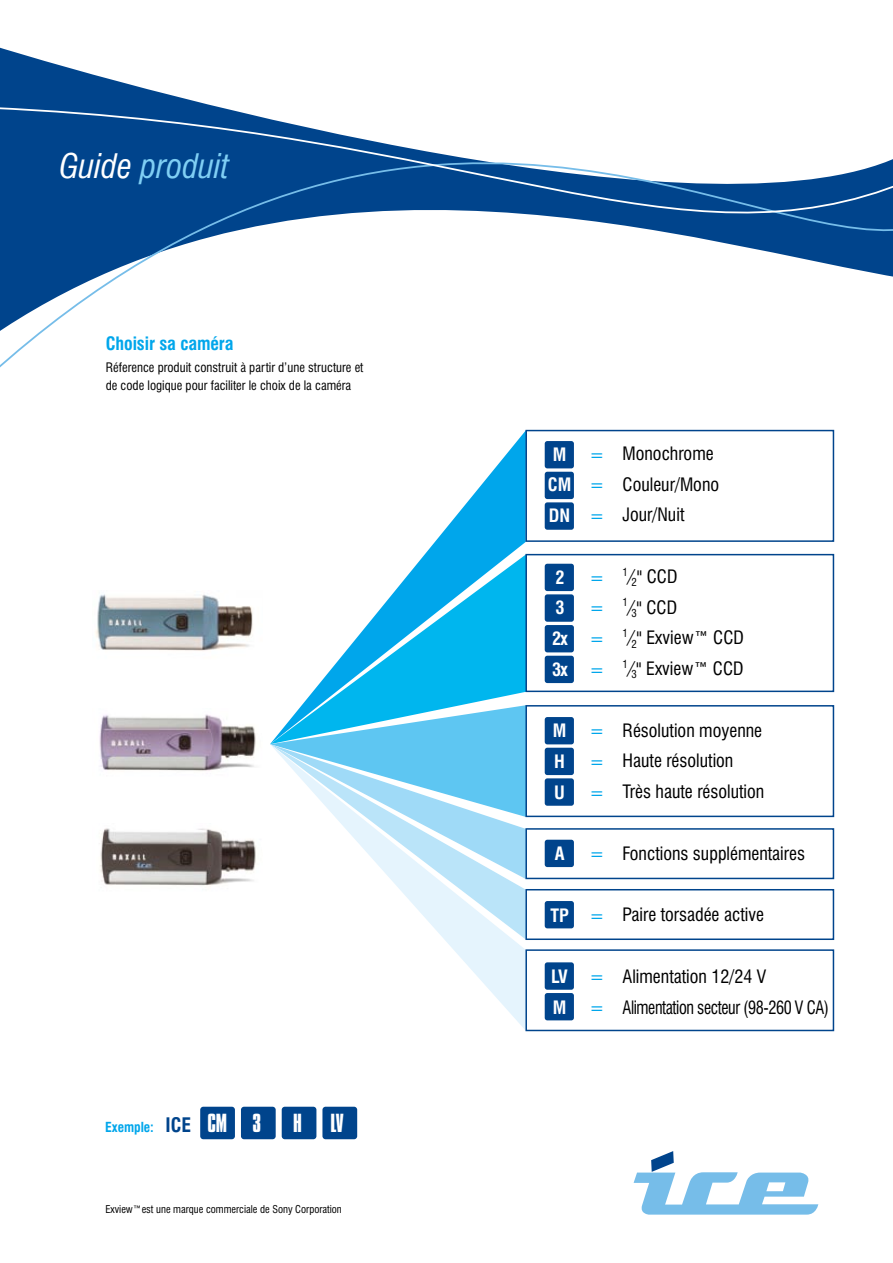
<style>
.page{position:relative;width:893px;height:1263px;background:#fff}
.page>*{position:absolute;margin:0;border:0;box-sizing:border-box;transform-origin:0 0}
.t1{font:italic condensed 33px "Swiss 721 BT";color:#80cff4}
.t2{font:22.5px "Compacta BT";color:#fff}
.t3{font:700 condensed 19.5px "Swiss 721 BT";color:#00448c}
.t4{font:condensed 18px/30.8px "Swiss 721 BT";color:#000}
.t5{font:condensed 18px/30.8px "Swiss 721 BT";letter-spacing:-.025em;color:#000}
.t6{font:700 condensed 18px/30.8px "Swiss 721 BT";letter-spacing:-.025em;color:#fff;text-align:justify}
.t7{font:700 condensed 18px "Swiss 721 BT";letter-spacing:-.005em;color:#00a6eb}
.t8{font:condensed 18px "Swiss 721 BT";color:#00a6eb}
.t9{font:700 condensed 13.5px "Swiss 721 BT";letter-spacing:-.005em;color:#00a6eb}
.t10{font:condensed 12.75px/18px "Swiss 721 BT";color:#000}
.t11{font:condensed 10.5px "Swiss 721 BT";color:#000}
.s1{color:#fff}
.s2{font-family:"Compacta BT";font-weight:400;font-stretch:normal;font-size:22.5px;color:#fff}
.s3{font-weight:400;color:#00a6eb}
.s4{font-style:italic}
</style>
<div class="page">
<svg style="left:0;top:47px;width:893px;height:321px"></svg>
<svg style="left:0;top:106px;width:893px;height:170px"></svg>
<div style="left:200px;top:1107px;width:35px;height:32px;background:#00448c;border-radius:3px"></div>
<div style="left:241px;top:1107px;width:35px;height:32px;background:#00448c;border-radius:3px"></div>
<div style="left:282px;top:1107px;width:34px;height:32px;background:#00448c;border-radius:3px"></div>
<div style="left:322px;top:1107px;width:35px;height:32px;background:#00448c;border-radius:3px"></div>
<svg style="left:425px;top:431px;width:101px;height:123px"></svg>
<svg style="left:302px;top:554px;width:224px;height:151px"></svg>
<svg style="left:270px;top:705px;width:255px;height:39px"></svg>
<svg style="left:270px;top:744px;width:256px;height:285px"></svg>
<div style="left:525px;top:430px;width:309px;height:112px;border:2px solid #00448c"></div>
<div style="left:525px;top:554px;width:309px;height:138px;border:2px solid #00448c"></div>
<div style="left:525px;top:705px;width:309px;height:112px;border:2px solid #00448c"></div>
<div style="left:525px;top:828px;width:309px;height:51px;border:2px solid #00448c"></div>
<div style="left:525px;top:889px;width:309px;height:51px;border:2px solid #00448c"></div>
<div style="left:525px;top:949px;width:309px;height:82px;border:2px solid #00448c"></div>
<img style="left:99px;top:714px;width:157px;height:57px">
<img style="left:95px;top:594px;width:158px;height:57px">
<img style="left:100px;top:828px;width:156px;height:58px">
<svg style="left:634px;top:1151px;width:184px;height:63px"></svg>
<div style="left:545px;top:441px;width:29px;height:27px;background:#00448c;border-radius:3px"></div>
<div style="left:545px;top:472px;width:29px;height:27px;background:#00448c;border-radius:3px"></div>
<div style="left:545px;top:502px;width:29px;height:28px;background:#00448c;border-radius:3px"></div>
<div style="left:545px;top:564px;width:29px;height:27px;background:#00448c;border-radius:3px"></div>
<div style="left:545px;top:594px;width:29px;height:28px;background:#00448c;border-radius:3px"></div>
<div style="left:545px;top:625px;width:29px;height:27px;background:#00448c;border-radius:3px"></div>
<div style="left:545px;top:656px;width:29px;height:27px;background:#00448c;border-radius:3px"></div>
<div style="left:545px;top:717px;width:29px;height:27px;background:#00448c;border-radius:3px"></div>
<div style="left:545px;top:748px;width:29px;height:27px;background:#00448c;border-radius:3px"></div>
<div style="left:545px;top:778px;width:29px;height:28px;background:#00448c;border-radius:3px"></div>
<div style="left:545px;top:840px;width:29px;height:27px;background:#00448c;border-radius:3px"></div>
<div style="left:545px;top:901px;width:29px;height:27px;background:#00448c;border-radius:3px"></div>
<div style="left:545px;top:962px;width:29px;height:28px;background:#00448c;border-radius:3px"></div>
<div style="left:545px;top:993px;width:29px;height:27px;background:#00448c;border-radius:3px"></div>
<h1 class="t1" style="left:60px;top:146px;width:171px"><span class="s1">Guide</span> produit</h1>
<p class="t7" style="left:106px;top:332px;width:129px">Choisir sa caméra</p>
<p class="t10" style="left:106px;top:358px;width:259px">Réference produit construit à partir d’une structure et de code logique pour faciliter le choix de la caméra</p>
<p class="t9" style="left:105px;top:1119px;width:50px">Exemple:</p>
<p class="t3" style="left:165px;top:1113px;width:97px">ICE <span class="s2">CM 3</span></p>
<p class="t2" style="left:293px;top:1110px;width:10px">H</p>
<p class="t2" style="left:330px;top:1110px;width:15px">LV</p>
<p class="t11" style="left:105px;top:1203px;width:238px">Exview™est une marque commerciale de Sony Corporation</p>
<p class="t6" style="left:553px;top:439px;width:15px">M</p>
<p class="t6" style="left:548px;top:439px;width:58px;text-indent:42px"><span class="s3">= </span>CM <span class="s3">= </span>DN <span class="s3">=</span></p>
<p class="t6" style="left:556px;top:562px;width:10px">2</p>
<p class="t8" style="left:590px;top:566px;width:16px">=</p>
<p class="t6" style="left:556px;top:592px;width:10px">3</p>
<p class="t6" style="left:552px;top:592px;width:54px;text-indent:38px"><span class="s3">= </span>2x <span class="s3">= </span>3x <span class="s3">=</span></p>
<p class="t6" style="left:553px;top:715px;width:15px">M</p>
<p class="t8" style="left:590px;top:720px;width:16px">=</p>
<p class="t6" style="left:554px;top:746px;width:12px">H</p>
<p class="t8" style="left:590px;top:751px;width:16px">=</p>
<p class="t6" style="left:554px;top:777px;width:12px">U</p>
<p class="t8" style="left:590px;top:781px;width:16px">=</p>
<p class="t6" style="left:555px;top:838px;width:11px">A</p>
<p class="t8" style="left:590px;top:843px;width:16px">=</p>
<p class="t6" style="left:550px;top:900px;width:56px">TP <span class="s3">=</span></p>
<p class="t6" style="left:551px;top:961px;width:55px">LV <span class="s3">=<br></span>M</p>
<p class="t8" style="left:590px;top:997px;width:16px">=</p>
<p class="t4" style="left:622px;top:438px;width:98px">Monochrome<br>Couleur/Mono<br>Jour/Nuit</p>
<p class="t4" style="left:622px;top:561px;width:123px"><sup>1</sup><span class="s4">/</span><sub>2</sub>" CCD<br><sup>1</sup><span class="s4">/</span><sub>3</sub>" CCD<br><sup>1</sup><span class="s4">/</span><sub>2</sub>" Exview™ CCD<br><sup>1</sup><span class="s4">/</span><sub>3</sub>" Exview™ CCD</p>
<p class="t4" style="left:622px;top:715px;width:143px">Résolution moyenne<br>Haute résolution<br>Très haute résolution</p>
<p class="t4" style="left:622px;top:838px;width:184px">Fonctions supplémentaires</p>
<p class="t4" style="left:622px;top:899px;width:143px">Paire torsadée active</p>
<p class="t5" style="left:622px;top:961px;width:208px">Alimentation 12/24 V<br>Alimentation secteur (98-260 V CA)</p>
</div>
